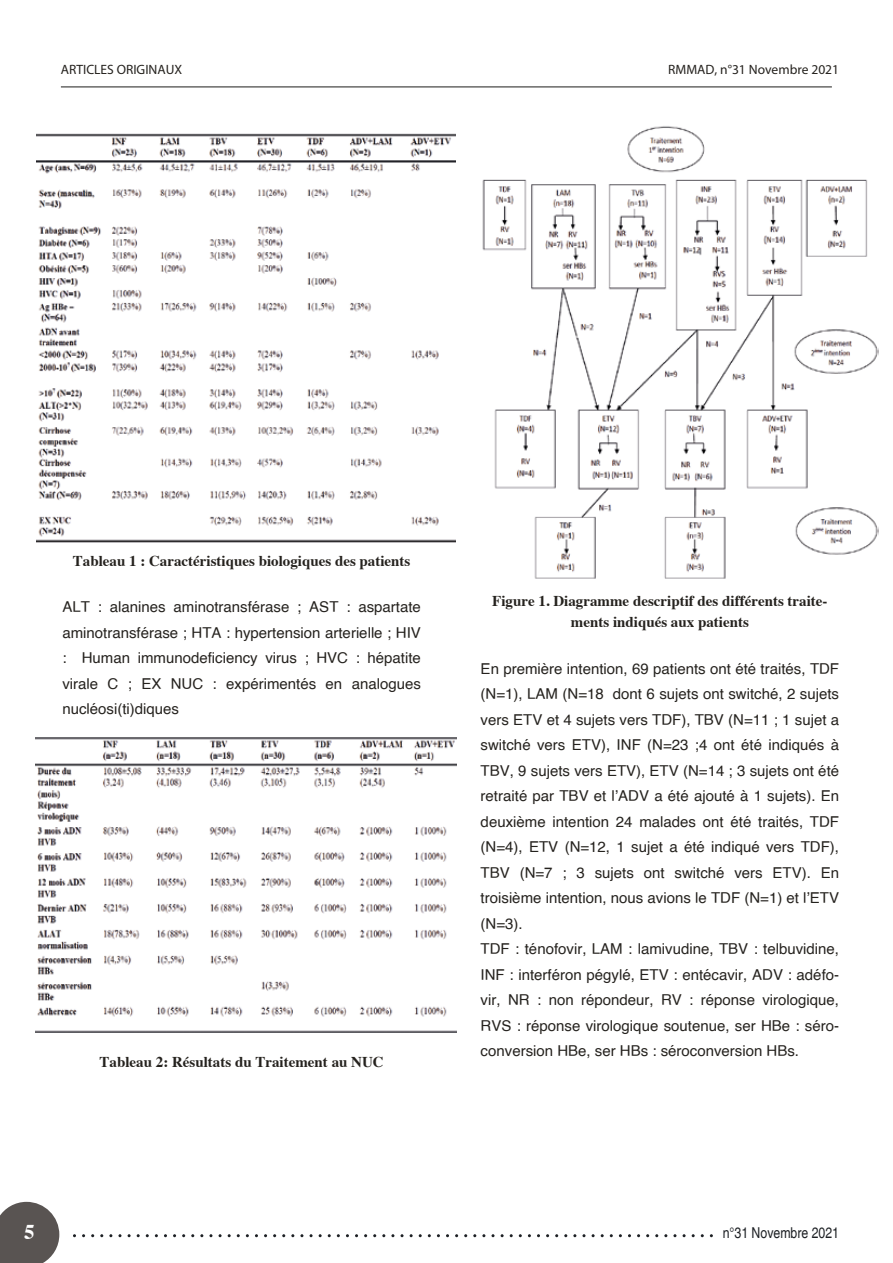
<style>
.page{position:relative;width:893px;height:1263px;background:#fff}
.page>*{position:absolute;margin:0;border:0;box-sizing:border-box;transform-origin:0 0}
.t1{font:700 21px "Times";color:#fff}
.t2{font:15px/25.5px "Helvetica";color:#25221e;text-align:justify}
.t3{font:700 15px/21px "Times";color:#25221e;text-align:center}
.t4{font:condensed 15px "Helvetica";color:#1d2024}
.t5{font:700 condensed 13.5px "Helvetica";color:#25221e}
</style>
<div class="page">
<svg style="left:73px;top:1234px;width:640px;height:3px"></svg>
<svg style="left:0;top:1202px;width:59px;height:61px;background:#6d6967"></svg>
<hr style="left:61px;top:87px;width:771px;height:1px;background:#1d1d1b">
<img style="left:37px;top:133px;width:419px;height:410px">
<img style="left:35px;top:737px;width:421px;height:296px">
<img style="left:482px;top:126px;width:396px;height:453px">
<p class="t5" style="left:61px;top:61px;width:123px">ARTICLES ORIGINAUX</p>
<p class="t5" style="left:668px;top:61px;width:172px">RMMAD, n°31 Novembre 2021</p>
<p class="t3" style="left:73px;top:548px;width:339px">Tableau 1 : Caractéristiques biologiques des patients</p>
<p class="t2" style="left:62px;top:594px;width:360px">ALT : alanines aminotransférase ; AST : aspartate aminotransférase ; HTA : hypertension arterielle ; HIV : Human immunodeficiency virus ; HVC : hépatite virale C ; EX NUC : expérimentés en analogues nucléosi(ti)diques</p>
<p class="t3" style="left:100px;top:1049px;width:286px">Tableau 2: Résultats du Traitement au NUC</p>
<p class="t3" style="left:492px;top:589px;width:337px">Figure 1. Diagramme descriptif des différents traite&shy;ments indiqués aux patients</p>
<p class="t2" style="left:481px;top:656px;width:360px;text-align:left">En première intention, 69 patients ont été traités, TDF (N=1), LAM (N=18 dont 6 sujets ont switché, 2 sujets vers ETV et 4 sujets vers TDF), TBV (N=11 ; 1 sujet a switché vers ETV), INF (N=23 ;4 ont été indiqués à TBV, 9 sujets vers ETV), ETV (N=14 ; 3 sujets ont été retraité par TBV et l’ADV a été ajouté à 1 sujets). En deuxième intention 24 malades ont été traités, TDF (N=4), ETV (N=12, 1 sujet a été indiqué vers TDF), TBV (N=7 ; 3 sujets ont switché vers ETV). En troisième intention, nous avions le TDF (N=1) et l’ETV (N=3).<br>TDF : ténofovir, LAM : lamivudine, TBV : telbuvidine, INF : interféron pégylé, ETV : entécavir, ADV : adéfo&shy;vir, NR : non répondeur, RV : réponse virologique, RVS : réponse virologique soutenue, ser HBe : séro&shy;conversion HBe, ser HBs : séroconversion HBs.</p>
<h1 class="t1" style="left:24px;top:1211px;width:12px">5</h1>
<p class="t4" style="left:723px;top:1224px;width:118px">n°31 Novembre 2021</p>
</div>
